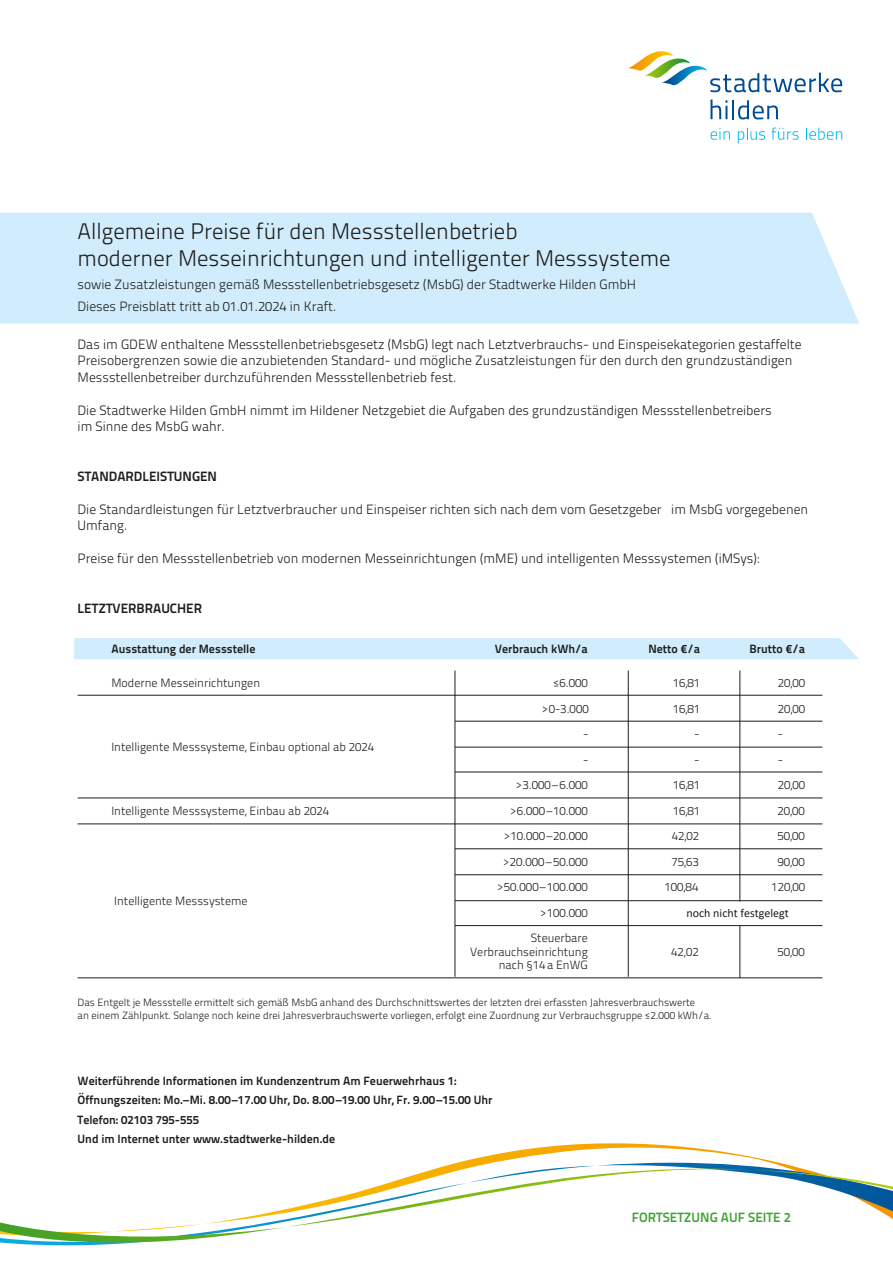
<style>
.page{position:relative;width:893px;height:1263px;background:#fff}
.page>*{position:absolute;margin:0;border:0;box-sizing:border-box;transform-origin:0 0}
.t1{font:300 22.5px/27px "Titillium Text 22 L";color:#1d1d1b}
.t2{font:300 13.5px/16.5px "Titillium Text 22 L";color:#1d1d1b}
.t3{font:700 13.5px "Titillium Text 22 L";color:#1d1d1b}
.t4{font:700 13.5px "Titillium Text 22 L";color:#40a535}
.t5{font:300 12px/13.5px "Titillium Text 22 L";color:#1d1d1b;text-align:right}
.t6{font:700 12px/19.5px "Titillium Text 22 L";color:#1d1d1b}
.t7{font:12px "Calibri";color:#1d1d1b}
.t8{font:300 10.5px/12.6px "Titillium Text 22 L";color:#1d1d1b}
</style>
<div class="page">
<div style="left:74px;top:638px;width:785px;height:21px;background:#d1ecfc"></div>
<hr style="left:628px;top:670px;width:1px;height:307px;background:#1d1d1b">
<hr style="left:740px;top:670px;width:1px;height:231px;background:#1d1d1b">
<hr style="left:455px;top:670px;width:1px;height:307px;background:#1d1d1b">
<hr style="left:78px;top:695px;width:744px;height:1px;background:#1d1d1b">
<hr style="left:455px;top:721px;width:367px;height:1px;background:#1d1d1b">
<hr style="left:455px;top:747px;width:367px;height:1px;background:#1d1d1b">
<hr style="left:455px;top:772px;width:367px;height:1px;background:#1d1d1b">
<hr style="left:78px;top:798px;width:744px;height:1px;background:#1d1d1b">
<hr style="left:78px;top:824px;width:744px;height:1px;background:#1d1d1b">
<hr style="left:455px;top:848px;width:367px;height:1px;background:#1d1d1b">
<hr style="left:455px;top:874px;width:367px;height:1px;background:#1d1d1b">
<hr style="left:455px;top:900px;width:367px;height:1px;background:#1d1d1b">
<hr style="left:455px;top:925px;width:367px;height:1px;background:#1d1d1b">
<hr style="left:78px;top:977px;width:744px;height:1px;background:#1d1d1b">
<hr style="left:740px;top:925px;width:1px;height:53px;background:#1d1d1b">
<svg style="left:710px;top:128px;width:20px;height:12px"></svg>
<svg style="left:738px;top:128px;width:27px;height:15px"></svg>
<svg style="left:771px;top:128px;width:28px;height:12px"></svg>
<svg style="left:806px;top:128px;width:36px;height:12px"></svg>
<svg style="left:710px;top:100px;width:68px;height:19px"></svg>
<svg style="left:628px;top:51px;width:214px;height:41px"></svg>
<div style="left:0;top:213px;width:859px;height:111px;background:#d1ecfc"></div>
<svg style="left:456px;top:1143px;width:324px;height:20px"></svg>
<svg style="left:438px;top:1163px;width:362px;height:5px"></svg>
<svg style="left:0;top:1168px;width:893px;height:78px"></svg>
<h1 class="t1" style="left:78px;top:220px;width:595px">Allgemeine Preise für den Messstellenbetrieb<br>moderner Messeinrichtungen und intelligenter Messsysteme</h1>
<p class="t2" style="left:78px;top:274px;width:560px;line-height:22.5px">sowie Zusatzleistungen gemäß Messstellenbetriebsgesetz (MsbG) der Stadtwerke Hilden GmbH<br>Dieses Preisblatt tritt ab 01.01.2024 in Kraft.</p>
<p class="t2" style="left:78px;top:337px;width:726px">Das im GDEW enthaltene Messstellenbetriebsgesetz (MsbG) legt nach Letztverbrauchs- und Einspeisekategorien gestaffelte<br>Preisobergrenzen sowie die anzubietenden Standard- und mögliche Zusatzleistungen für den durch den grundzuständigen<br>Messstellenbetreiber durchzuführenden Messstellenbetrieb fest.</p>
<p class="t2" style="left:78px;top:403px;width:696px">Die Stadtwerke Hilden GmbH nimmt im Hildener Netzgebiet die Aufgaben des grundzuständigen Messstellenbetreibers im Sinne des MsbG wahr.</p>
<p class="t3" style="left:78px;top:471px;width:141px">STANDARDLEISTUNGEN</p>
<p class="t2" style="left:78px;top:502px;width:732px">Die Standardleistungen für Letztverbraucher und Einspeiser richten sich nach dem vom Gesetzgeber im MsbG vorgegebenen<br>Umfang.</p>
<p class="t2" style="left:78px;top:552px;width:683px">Preise für den Messstellenbetrieb von modernen Messeinrichtungen (mME) und intelligenten Messsystemen (iMSys):</p>
<p class="t3" style="left:78px;top:603px;width:126px">LETZTVERBRAUCHER</p>
<p class="t6" style="left:111px;top:640px;width:146px">Ausstattung der Messstelle</p>
<p class="t6" style="left:495px;top:640px;width:94px">Verbrauch kWh/a</p>
<p class="t6" style="left:648px;top:640px;width:53px">Netto €/a</p>
<p class="t6" style="left:749px;top:640px;width:57px">Brutto €/a</p>
<p class="t5" style="left:111px;top:677px;width:150px">Moderne Messeinrichtungen</p>
<p class="t5" style="left:553px;top:677px;width:36px">≤6.000</p>
<p class="t5" style="left:673px;top:677px;width:29px">16,81</p>
<p class="t5" style="left:778px;top:677px;width:29px">20,00</p>
<p class="t5" style="left:542px;top:703px;width:48px">&gt;0-3.000</p>
<p class="t5" style="left:673px;top:703px;width:29px">16,81</p>
<p class="t5" style="left:778px;top:703px;width:29px">20,00</p>
<p class="t5" style="left:583px;top:728px;width:7px">-</p>
<p class="t5" style="left:694px;top:728px;width:7px">-</p>
<p class="t5" style="left:778px;top:728px;width:7px">-</p>
<p class="t5" style="left:583px;top:754px;width:7px">-</p>
<p class="t5" style="left:694px;top:754px;width:7px">-</p>
<p class="t5" style="left:778px;top:754px;width:7px">-</p>
<p class="t5" style="left:516px;top:779px;width:73px">&gt;3.000–6.000</p>
<p class="t5" style="left:673px;top:779px;width:29px">16,81</p>
<p class="t5" style="left:778px;top:779px;width:29px">20,00</p>
<p class="t5" style="left:111px;top:805px;width:219px">Intelligente Messsysteme, Einbau ab 2024</p>
<p class="t5" style="left:510px;top:805px;width:79px">&gt;6.000–10.000</p>
<p class="t5" style="left:673px;top:805px;width:29px">16,81</p>
<p class="t5" style="left:777px;top:805px;width:29px">20,00</p>
<p class="t5" style="left:504px;top:830px;width:85px">&gt;10.000–20.000</p>
<p class="t5" style="left:672px;top:830px;width:29px">42,02</p>
<p class="t5" style="left:777px;top:830px;width:29px">50,00</p>
<p class="t5" style="left:503px;top:856px;width:86px">&gt;20.000–50.000</p>
<p class="t5" style="left:671px;top:856px;width:29px">75,63</p>
<p class="t5" style="left:777px;top:856px;width:29px">90,00</p>
<p class="t5" style="left:498px;top:881px;width:92px">&gt;50.000–100.000</p>
<p class="t5" style="left:664px;top:881px;width:35px">100,84</p>
<p class="t5" style="left:771px;top:881px;width:35px">120,00</p>
<p class="t5" style="left:540px;top:907px;width:49px">&gt;100.000</p>
<p class="t7" style="left:687px;top:908px;width:104px">noch nicht festgelegt</p>
<p class="t5" style="left:470px;top:932px;width:119px">Steuerbare<br>Verbrauchseinrichtung</p>
<p class="t5" style="left:111px;top:741px;width:264px">Intelligente Messsysteme, Einbau optional ab 2024</p>
<p class="t5" style="left:114px;top:896px;width:135px">Intelligente Messsysteme</p>
<p class="t5" style="left:671px;top:946px;width:29px">42,02</p>
<p class="t5" style="left:777px;top:946px;width:29px">50,00</p>
<p class="t5" style="left:499px;top:959px;width:91px">nach §14a EnWG</p>
<p class="t8" style="left:78px;top:997px;width:636px">Das Entgelt je Messstelle ermittelt sich gemäß MsbG anhand des Durchschnittswertes der letzten drei erfassten Jahresverbrauchswerte<br>an einem Zählpunkt. Solange noch keine drei Jahresverbrauchswerte vorliegen, erfolgt eine Zuordnung zur Verbrauchsgruppe ≤2.000 kWh/a.</p>
<p class="t6" style="left:78px;top:1072px;width:416px">Weiterführende Informationen im Kundenzentrum Am Feuerwehrhaus 1:<br>Öffnungszeiten: Mo.–Mi. 8.00–17.00 Uhr, Do. 8.00–19.00 Uhr, Fr. 9.00–15.00 Uhr Telefon: 02103 795-555<br>Und im Internet unter www.stadtwerke-hilden.de</p>
<p class="t4" style="left:632px;top:1212px;width:161px">FORTSETZUNG AUF SEITE 2</p>
</div>
